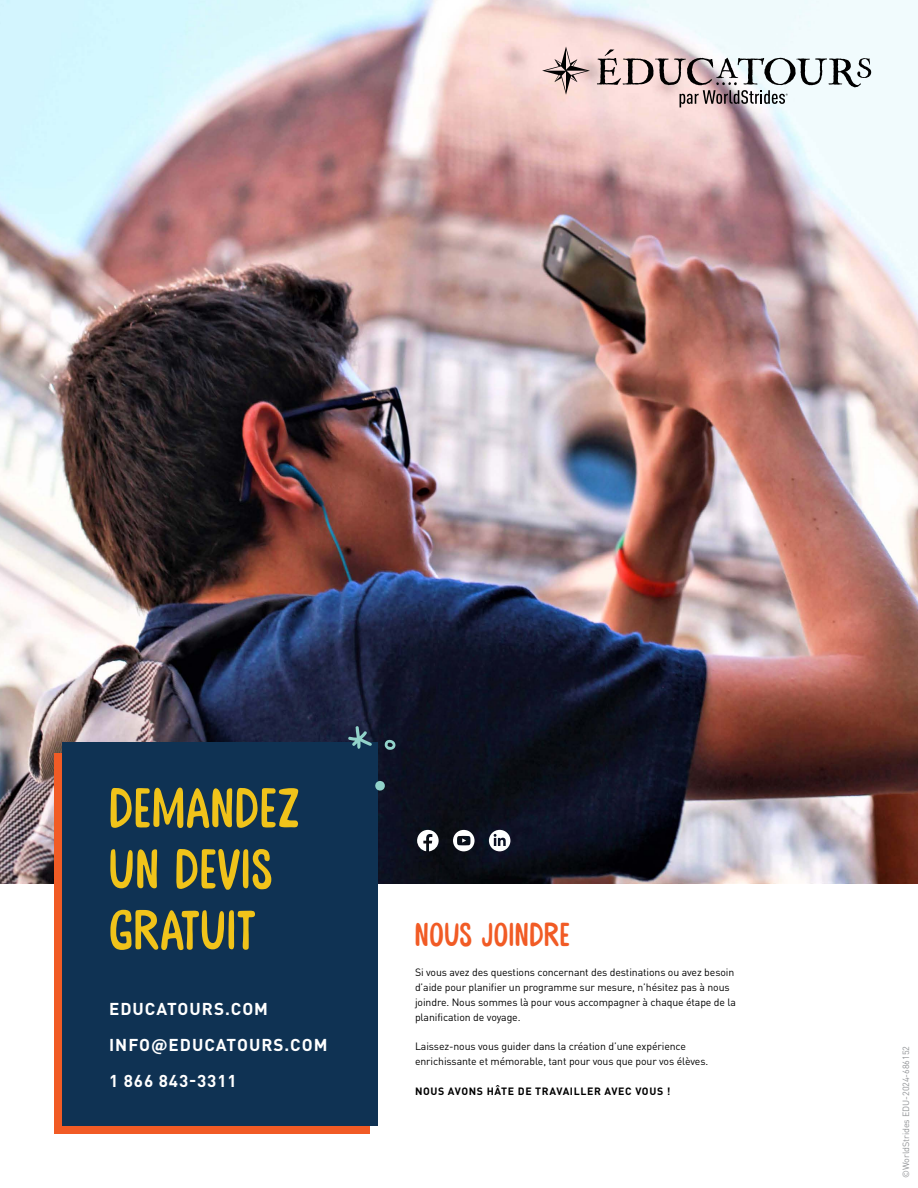
<style>
.page{position:relative;width:918px;height:1188px;background:#fff}
.page>*{position:absolute;margin:0;border:0;box-sizing:border-box;transform-origin:0 0}
.t1{font:55.5px/61.1px "Stick A Round";letter-spacing:.02em;color:#f0c31a}
.t2{font:33px "Stick A Round";letter-spacing:.02em;color:#f15b25}
.t3{font:700 16.95px/35.7px "DIN Pro";letter-spacing:.06em;color:#fff}
.t4{font:10.5px/15px "DIN Pro";letter-spacing:-.01em;color:#000}
.t5{font:700 10.5px "DIN Pro";letter-spacing:.06em;color:#000}
.t6{font:9px "DIN Pro";letter-spacing:-.01em;color:#939598}
</style>
<div class="page">
<img style="left:0;top:0;width:918px;height:883px">
<div style="left:54px;top:753px;width:316px;height:381px;background:#f15b25"></div>
<div style="left:62px;top:742px;width:316px;height:384px;background:#0f3253"></div>
<svg style="left:383px;top:739px;width:14px;height:11px"></svg>
<svg style="left:347px;top:726px;width:25px;height:23px"></svg>
<svg style="left:375px;top:780px;width:10px;height:11px"></svg>
<svg style="left:597px;top:49px;width:274px;height:58px"></svg>
<svg style="left:542px;top:46px;width:48px;height:49px;background:#d3b9b6"></svg>
<svg style="left:453px;top:830px;width:22px;height:21px"></svg>
<svg style="left:417px;top:830px;width:22px;height:21px"></svg>
<svg style="left:489px;top:830px;width:21px;height:21px"></svg>
<h1 class="t1" style="left:109px;top:780px;width:192px">DEMANDEZ<br>UN DEVIS<br>GRATUIT</h1>
<h3 class="t3" style="left:109px;top:990px;width:220px">EDUCATOURS.COM<br>INFO@EDUCATOURS.COM<br>1 866 843-3311</h3>
<h2 class="t2" style="left:415px;top:916px;width:156px">NOUS JOINDRE</h2>
<p class="t4" style="left:415px;top:965px;width:323px">Si vous avez des questions concernant des destinations ou avez besoin d’aide pour planifier un programme sur mesure, n’hésitez pas à nous joindre. Nous sommes là pour vous accompagner à chaque étape de la planification de voyage.</p>
<p class="t4" style="left:415px;top:1038px;width:295px">Laissez-nous vous guider dans la création d’une expérience enrichissante et mémorable, tant pour vous que pour vos élèves.</p>
<p class="t5" style="left:415px;top:1083px;width:257px">NOUS AVONS HÂTE DE TRAVAILLER AVEC VOUS !</p>
<p class="t6" style="left:899px;top:1178px;width:133px;rotate:-90deg">©WorldStrides EDU-2024-686152</p>
</div>
